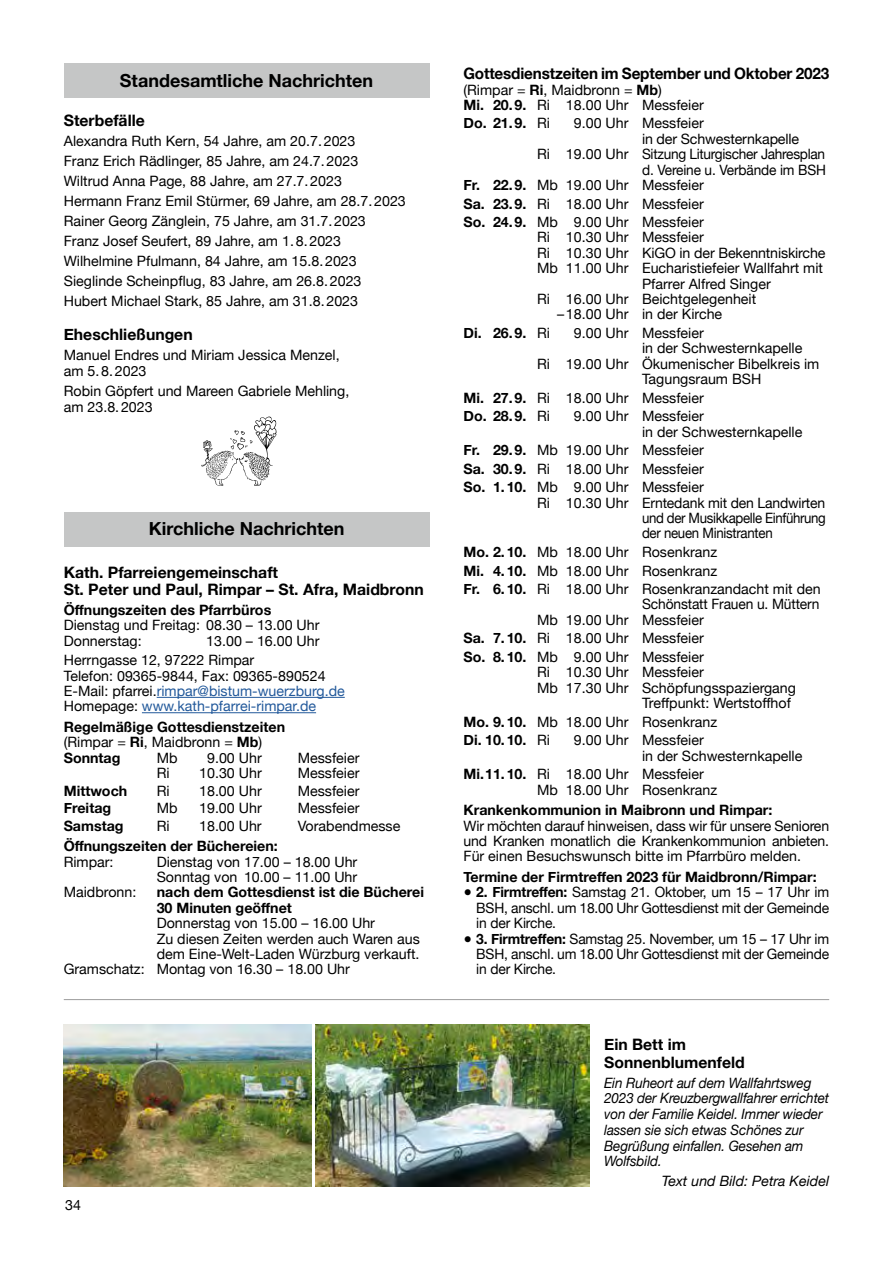
<style>
.page{position:relative;width:893px;height:1263px;background:#fff}
.page>*{position:absolute;margin:0;border:0;box-sizing:border-box;transform-origin:0 0}
.t1{font:700 18px "Helvetica Neue";color:#000}
.t2{font:700 15.75px/17.2px "Helvetica Neue";color:#000}
.t3{font:14.25px/15.5px "Helvetica Neue";color:#000}
.t4{font:700 14.25px/15.5px "Helvetica Neue";color:#000}
.t5{font:italic 14.25px/15.8px "Helvetica Neue";letter-spacing:-.01em;color:#000;scale:.95 1}
.t6{font:14.25px "Helvetica Neue";letter-spacing:-.02em;color:#000}
.t7{font:14.25px "Helvetica Neue";color:#000;scale:.96 1}
.t8{font:italic 14.25px "Helvetica Neue";letter-spacing:-.01em;color:#000}
.s1{color:#22599b}
.s2{font-weight:400}
.s3{font-weight:700}
</style>
<div class="page">
<hr style="left:64px;top:999px;width:765px;height:1px;background:#9c9c9d">
<div style="left:64px;top:64px;width:365px;height:34px;background:#c5c6c6"></div>
<div style="left:64px;top:512px;width:365px;height:34px;background:#c5c6c6"></div>
<hr style="left:157px;top:697px;width:188px;height:1px;background:#22599b">
<hr style="left:142px;top:712px;width:174px;height:1px;background:#22599b">
<img style="left:64px;top:1025px;width:248px;height:161px">
<img style="left:316px;top:1025px;width:273px;height:161px">
<svg style="left:201px;top:417px;width:76px;height:69px"></svg>
<p class="t1" style="left:120px;top:66px;width:255px">Standesamtliche Nachrichten</p>
<p class="t2" style="left:64px;top:112px;width:83px">Sterbefälle</p>
<p class="t3" style="left:64px;top:132px;width:344px;line-height:20px">Alexandra Ruth Kern, 54 Jahre, am 20.7.2023<br>Franz Erich Rädlinger, 85 Jahre, am 24.7.2023<br>Wiltrud Anna Page, 88 Jahre, am 27.7.2023<br>Hermann Franz Emil Stürmer, 69 Jahre, am 28.7.2023<br>Rainer Georg Zänglein, 75 Jahre, am 31.7.2023<br>Franz Josef Seufert, 89 Jahre, am 1.8.2023<br>Wilhelmine Pfulmann, 84 Jahre, am 15.8.2023<br>Sieglinde Scheinpflug, 83 Jahre, am 26.8.2023<br>Hubert Michael Stark, 85 Jahre, am 31.8.2023</p>
<p class="t2" style="left:64px;top:326px;width:130px">Eheschließungen</p>
<p class="t3" style="left:64px;top:348px;width:277px">Manuel Endres und Miriam Jessica Menzel, am 5.8.2023</p>
<p class="t3" style="left:64px;top:384px;width:287px">Robin Göpfert und Mareen Gabriele Mehling, am 23.8.2023</p>
<p class="t1" style="left:149px;top:514px;width:197px">Kirchliche Nachrichten</p>
<p class="t2" style="left:64px;top:564px;width:361px">Kath. Pfarreiengemeinschaft<br>St. Peter und Paul, Rimpar – St. Afra, Maidbronn</p>
<p class="t4" style="left:64px;top:602px;width:209px">Öffnungszeiten des Pfarrbüros</p>
<p class="t3" style="left:64px;top:618px;width:257px">Dienstag und Freitag: 08.30 – 13.00 Uhr<br>Donnerstag:</p>
<p class="t3" style="left:64px;top:631px;width:257px;line-height:19.6px;text-indent:142px">13.00 – 16.00 Uhr<br>Herrngasse 12, 97222 Rimpar</p>
<p class="t3" style="left:64px;top:668px;width:282px">Telefon: 09365-9844, Fax: 09365-890524<br>E-Mail: pfarrei.<span class="s1">rimpar@bistum-wuerzburg.de<br></span>Homepage: <span class="s1">www.kath-pfarrei-rimpar.de</span></p>
<p class="t4" style="left:64px;top:719px;width:223px">Regelmäßige Gottesdienstzeiten <span class="s2">(Rimpar =</span> Ri<span class="s2">, Maidbronn =</span> Mb<span class="s2">)<br></span>Sonntag</p>
<p class="t3" style="left:157px;top:751px;width:22px">Mb</p>
<p class="t3" style="left:207px;top:751px;width:56px">9.00 Uhr</p>
<p class="t3" style="left:298px;top:751px;width:63px">Messfeier</p>
<p class="t3" style="left:157px;top:766px;width:14px">Ri</p>
<p class="t3" style="left:199px;top:766px;width:64px">10.30 Uhr</p>
<p class="t3" style="left:298px;top:766px;width:63px">Messfeier</p>
<p class="t4" style="left:64px;top:783px;width:65px">Mittwoch</p>
<p class="t3" style="left:157px;top:784px;width:14px">Ri</p>
<p class="t3" style="left:199px;top:784px;width:64px">18.00 Uhr</p>
<p class="t3" style="left:298px;top:784px;width:63px">Messfeier</p>
<p class="t4" style="left:64px;top:801px;width:49px">Freitag</p>
<p class="t3" style="left:157px;top:801px;width:22px">Mb</p>
<p class="t3" style="left:199px;top:801px;width:64px">19.00 Uhr</p>
<p class="t3" style="left:298px;top:801px;width:63px">Messfeier</p>
<p class="t4" style="left:64px;top:818px;width:61px">Samstag</p>
<p class="t3" style="left:157px;top:819px;width:14px">Ri</p>
<p class="t3" style="left:199px;top:819px;width:64px">18.00 Uhr</p>
<p class="t3" style="left:298px;top:819px;width:104px">Vorabendmesse</p>
<p class="t4" style="left:64px;top:839px;width:216px">Öffnungszeiten der Büchereien:</p>
<p class="t3" style="left:64px;top:855px;width:51px">Rimpar:</p>
<p class="t3" style="left:157px;top:855px;width:202px">Dienstag von 17.00 – 18.00 Uhr<br>Sonntag von 10.00 – 11.00 Uhr</p>
<p class="t3" style="left:64px;top:885px;width:74px">Maidbronn:</p>
<p class="t4" style="left:157px;top:885px;width:269px">nach dem Gottesdienst ist die Bücherei<br>30 Minuten geöffnet</p>
<p class="t3" style="left:157px;top:916px;width:220px">Donnerstag von 15.00 – 16.00 Uhr</p>
<p class="t3" style="left:157px;top:932px;width:265px">Zu diesen Zeiten werden auch Waren aus</p>
<p class="t3" style="left:157px;top:947px;width:264px">dem Eine-Welt-Laden Würzburg verkauft.</p>
<p class="t3" style="left:64px;top:962px;width:288px">Gramschatz: Montag von 16.30 – 18.00 Uhr</p>
<p class="t3" style="left:65px;top:1197px;width:17px">34</p>
<p class="t2" style="left:463px;top:65px;width:367px">Gottesdienstzeiten im September und Oktober 2023</p>
<p class="t3" style="left:463px;top:83px;width:242px">(Rimpar = <span class="s3">Ri</span>, Maidbronn = <span class="s3">Mb</span>)<br><span class="s3">Mi. 20.9.</span> Ri 18.00 Uhr Messfeier</p>
<p class="t4" style="left:463px;top:116px;width:88px">Do. 21.9. <span class="s2">Ri</span></p>
<p class="t3" style="left:574px;top:116px;width:131px">9.00 Uhr Messfeier</p>
<p class="t3" style="left:642px;top:132px;width:159px">in der Schwesternkapelle</p>
<p class="t6" style="left:537px;top:144px;width:290px">Ri 19.00 Uhr Sitzung Liturgischer Jahresplan</p>
<p class="t7" style="left:642px;top:159px;width:193px">d. Vereine u. Verbände im BSH</p>
<p class="t3" style="left:463px;top:178px;width:242px"><span class="s3">Fr. 22.9.</span> Mb 19.00 Uhr Messfeier</p>
<p class="t3" style="left:463px;top:195px;width:242px;line-height:18.6px"><span class="s3">Sa. 23.9.</span> Ri 18.00 Uhr Messfeier<br><span class="s3">So. 24.9.</span> Mb 9.00 Uhr Messfeier</p>
<p class="t3" style="left:537px;top:230px;width:168px">Ri 10.30 Uhr Messfeier</p>
<p class="t3" style="left:537px;top:246px;width:290px">Ri 10.30 Uhr KiGO in der Bekenntniskirche</p>
<p class="t3" style="left:537px;top:261px;width:288px">Mb 11.00 Uhr Eucharistiefeier Wallfahrt mit</p>
<p class="t3" style="left:642px;top:277px;width:130px">Pfarrer Alfred Singer</p>
<p class="t3" style="left:537px;top:292px;width:221px">Ri 16.00 Uhr Beichtgelegenheit</p>
<p class="t3" style="left:557px;top:307px;width:167px">–18.00 Uhr in der Kirche</p>
<p class="t4" style="left:463px;top:325px;width:88px">Di. 26.9. <span class="s2">Ri</span></p>
<p class="t3" style="left:574px;top:326px;width:131px">9.00 Uhr Messfeier</p>
<p class="t3" style="left:642px;top:341px;width:162px">in der Schwesternkapelle</p>
<p class="t3" style="left:537px;top:357px;width:284px">Ri 19.00 Uhr Ökumenischer Bibelkreis im</p>
<p class="t3" style="left:642px;top:372px;width:121px">Tagungsraum BSH</p>
<p class="t3" style="left:463px;top:389px;width:242px;line-height:18.6px"><span class="s3">Mi. 27.9.</span> Ri 18.00 Uhr Messfeier<br><span class="s3">Do. 28.9.</span> Ri</p>
<p class="t3" style="left:642px;top:409px;width:162px;text-indent:-68px">9.00 Uhr Messfeier<br>in der Schwesternkapelle</p>
<p class="t3" style="left:463px;top:442px;width:242px;line-height:18.6px;text-align:justify"><span class="s3">Fr. 29.9.</span> Mb 19.00 Uhr Messfeier <span class="s3">Sa. 30.9.</span> Ri 18.00 Uhr Messfeier <span class="s3">So. 1.10.</span> Mb 9.00 Uhr Messfeier</p>
<p class="t3" style="left:642px;top:496px;width:185px;text-align:justify;text-indent:-105px">Ri 10.30 Uhr Erntedank mit den Landwirten und der Musikkapelle Einführung der neuen Ministranten</p>
<p class="t3" style="left:463px;top:543px;width:359px;line-height:18.6px"><span class="s3">Mo. 2.10.</span> Mb 18.00 Uhr Rosenkranz<br><span class="s3">Mi. 4.10.</span> Mb 18.00 Uhr Rosenkranz<br><span class="s3">Fr. 6.10.</span> Ri 18.00 Uhr Rosenkranzandacht mit den</p>
<p class="t3" style="left:537px;top:598px;width:284px;text-indent:105px">Schönstatt Frauen u. Müttern<br>Mb 19.00 Uhr Messfeier</p>
<p class="t3" style="left:463px;top:630px;width:242px;line-height:18.6px"><span class="s3">Sa. 7.10.</span> Ri 18.00 Uhr Messfeier<br><span class="s3">So. 8.10.</span> Mb 9.00 Uhr Messfeier</p>
<p class="t3" style="left:537px;top:665px;width:168px">Ri 10.30 Uhr Messfeier</p>
<p class="t3" style="left:537px;top:681px;width:260px">Mb 17.30 Uhr Schöpfungsspaziergang</p>
<p class="t3" style="left:642px;top:696px;width:150px">Treffpunkt: Wertstoffhof</p>
<p class="t3" style="left:463px;top:713px;width:255px;line-height:18.6px"><span class="s3">Mo. 9.10.</span> Mb 18.00 Uhr Rosenkranz<br><span class="s3">Di. 10.10.</span> Ri</p>
<p class="t3" style="left:642px;top:733px;width:162px;text-indent:-68px">9.00 Uhr Messfeier<br>in der Schwesternkapelle</p>
<p class="t3" style="left:537px;top:767px;width:182px;text-indent:-74px"><span class="s3">Mi.11.10.</span> Ri 18.00 Uhr Messfeier<br>Mb 18.00 Uhr Rosenkranz</p>
<p class="t4" style="left:463px;top:803px;width:310px">Krankenkommunion in Maibronn und Rimpar:</p>
<p class="t3" style="left:463px;top:819px;width:367px;text-align:justify">Wir möchten darauf hinweisen, dass wir für unsere Senioren und Kranken monatlich die Krankenkommunion anbieten.<br>Für einen Besuchswunsch bitte im Pfarrbüro melden.</p>
<p class="t4" style="left:463px;top:870px;width:355px">Termine der Firmtreffen 2023 für Maidbronn/Rimpar:</p>
<p class="t3" style="left:476px;top:885px;width:354px;text-align:justify;text-indent:-13px">● <span class="s3">2. Firmtreffen:</span> Samstag 21. Oktober, um 15 – 17 Uhr im BSH, anschl. um 18.00 Uhr Gottesdienst mit der Gemeinde in der Kirche.</p>
<p class="t3" style="left:476px;top:932px;width:354px;text-align:justify;text-indent:-13px">● <span class="s3">3. Firmtreffen:</span> Samstag 25. November, um 15 – 17 Uhr im BSH, anschl. um 18.00 Uhr Gottesdienst mit der Gemeinde in der Kirche.</p>
<p class="t2" style="left:604px;top:1036px;width:142px">Ein Bett im<br>Sonnenblumenfeld</p>
<p class="t5" style="left:604px;top:1075px;width:238px">Ein Ruheort auf dem Wallfahrtsweg<br>2023 der Kreuzbergwallfahrer errichtet von der Familie Keidel. Immer wieder lassen sie sich etwas Schönes zur<br>Begrüßung einfallen. Gesehen am<br>Wolfsbild.</p>
<p class="t8" style="left:662px;top:1171px;width:169px">Text und Bild: Petra Keidel</p>
</div>
